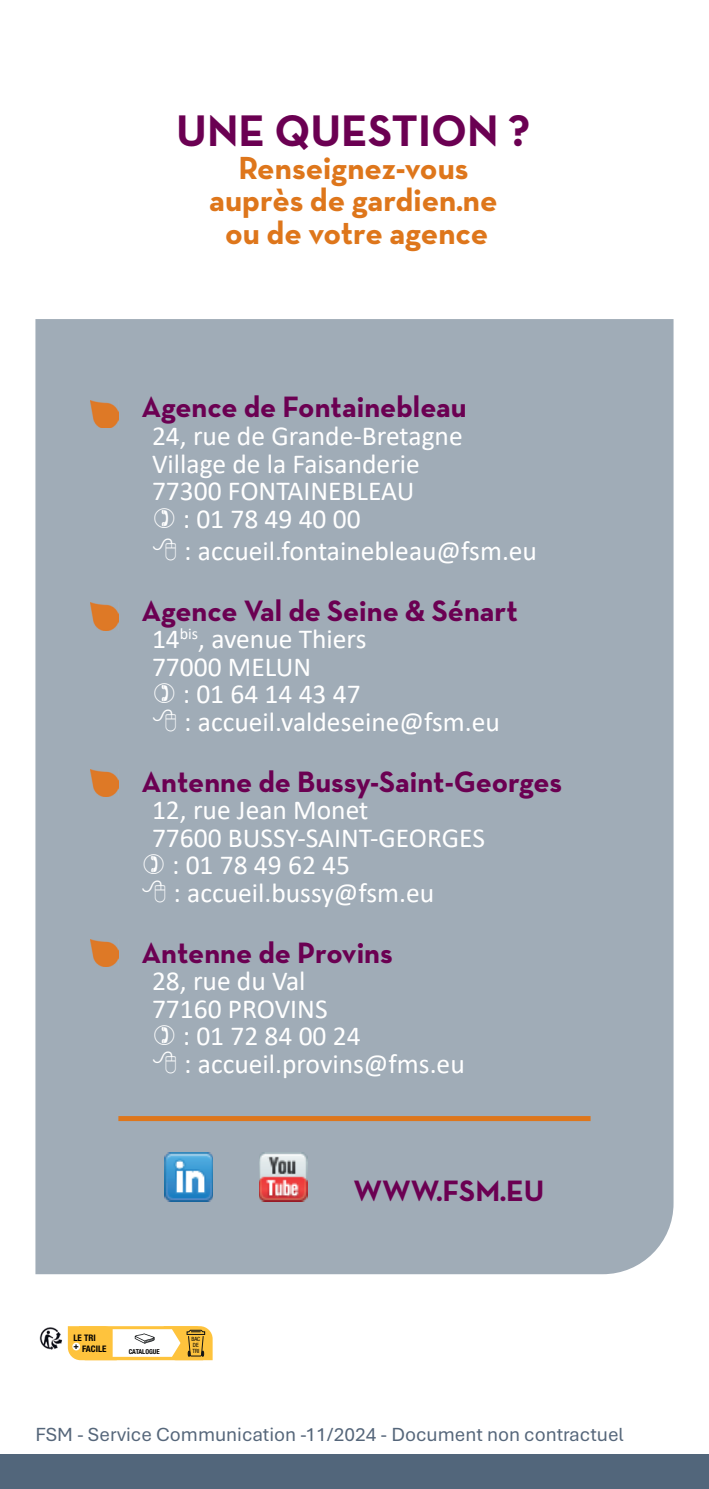
<style>
.page{position:relative;width:709px;height:1489px;background:#fff}
.page>*{position:absolute;margin:0;border:0;box-sizing:border-box;transform-origin:0 0}
.t1{font:700 45px "Neutra Text TF";color:#6b0052}
.t2{font:700 32.5px/32.5px "Neutra Text TF";color:#de761b;text-align:center}
.t3{font:700 30px "Neutra Text TF";color:#6b0052}
.t4{font:27.5px/27.5px "Calibri";color:#fff}
.t5{font:20px "Aptos";color:#55667a}
.t6{font:700 condensed 9px/10.8px "Helvetica Neue LT Pro";color:#000001}
.t7{font:700 condensed 6.75px "Helvetica Neue LT Pro";color:#000001}
.t8{font:italic condensed 5.75px/6.2px "Helvetica Neue 57";color:#000001}
</style>
<div class="page">
<div style="left:0;top:1454px;width:709px;height:34px;background:#52667b"></div>
<div style="left:35px;top:319px;width:638px;height:955px;background:#a0acb7"></div>
<img style="left:165px;top:1152px;width:48px;height:48px">
<img style="left:259px;top:1152px;width:48px;height:48px">
<div style="left:118px;top:1115px;width:472px;height:5px;background:#de761b"></div>
<img style="left:39px;top:1327px;width:29px;height:22px">
<svg style="left:68px;top:1326px;width:145px;height:33px"></svg>
<img style="left:91px;top:769px;width:27px;height:27px">
<img style="left:91px;top:939px;width:27px;height:27px">
<img style="left:91px;top:400px;width:27px;height:28px">
<img style="left:91px;top:603px;width:27px;height:27px">
<hr style="left:0;top:1362px;width:1px;height:91px;background:#dfccdb">
<svg style="left:154px;top:507px;width:20px;height:20px"></svg>
<svg style="left:153px;top:538px;width:23px;height:22px"></svg>
<svg style="left:154px;top:683px;width:20px;height:20px"></svg>
<svg style="left:153px;top:709px;width:23px;height:22px"></svg>
<svg style="left:142px;top:854px;width:23px;height:48px"></svg>
<svg style="left:153px;top:1025px;width:23px;height:48px"></svg>
<h1 class="t1" style="left:176px;top:103px;width:356px">UNE QUESTION ?</h1>
<p class="t2" style="left:209px;top:151px;width:290px">Renseignez-vous auprès de gardien.ne ou de votre agence</p>
<p class="t3" style="left:141px;top:388px;width:327px">Agence de Fontainebleau</p>
<p class="t4" style="left:152px;top:421px;width:312px">24, rue de Grande-Bretagne</p>
<p class="t4" style="left:152px;top:449px;width:269px">Village de la Faisanderie</p>
<p class="t4" style="left:152px;top:476px;width:264px">77300 FONTAINEBLEAU</p>
<p class="t4" style="left:183px;top:504px;width:179px">: 01 78 49 40 00</p>
<p class="t4" style="left:184px;top:536px;width:354px">: accueil.fontainebleau@fsm.eu</p>
<p class="t3" style="left:141px;top:592px;width:378px">Agence Val de Seine &amp; Sénart</p>
<p class="t4" style="left:152px;top:625px;width:216px">14<sup>bis</sup>, avenue Thiers<br>77000 MELUN</p>
<p class="t4" style="left:183px;top:680px;width:319px">: 01 64 14 43 47<br>: accueil.valdeseine@fsm.eu</p>
<p class="t3" style="left:141px;top:763px;width:422px">Antenne de Bussy-Saint-Georges</p>
<p class="t4" style="left:152px;top:795px;width:218px">12, rue Jean Monet</p>
<p class="t4" style="left:152px;top:823px;width:334px">77600 BUSSY-SAINT-GEORGES</p>
<p class="t4" style="left:172px;top:850px;width:179px">: 01 78 49 62 45</p>
<p class="t4" style="left:174px;top:878px;width:262px">: accueil.bussy@fsm.eu</p>
<p class="t3" style="left:141px;top:933px;width:253px">Antenne de Provins</p>
<p class="t4" style="left:152px;top:966px;width:155px">28, rue du Val</p>
<p class="t4" style="left:152px;top:994px;width:177px">77160 PROVINS</p>
<p class="t4" style="left:183px;top:1021px;width:179px">: 01 72 84 00 24</p>
<p class="t4" style="left:184px;top:1049px;width:282px">: accueil.provins@fms.eu</p>
<p class="t6" style="left:82px;top:1331px;width:26px;text-indent:-9px">LE TRI<br>FACILE</p>
<p class="t6" style="left:73px;top:1339px;width:7px">+</p>
<p class="t8" style="left:191px;top:1335px;width:10px">BAC<br>DE</p>
<p class="t7" style="left:129px;top:1347px;width:33px">CATALOGUE</p>
<p class="t8" style="left:192px;top:1348px;width:8px">TRI</p>
<p class="t3" style="left:353px;top:1171px;width:192px">WWW.FSM.EU</p>
<p class="t5" style="left:35px;top:1420px;width:590px">FSM - Service Communication -11/2024 - Document non contractuel</p>
</div>
